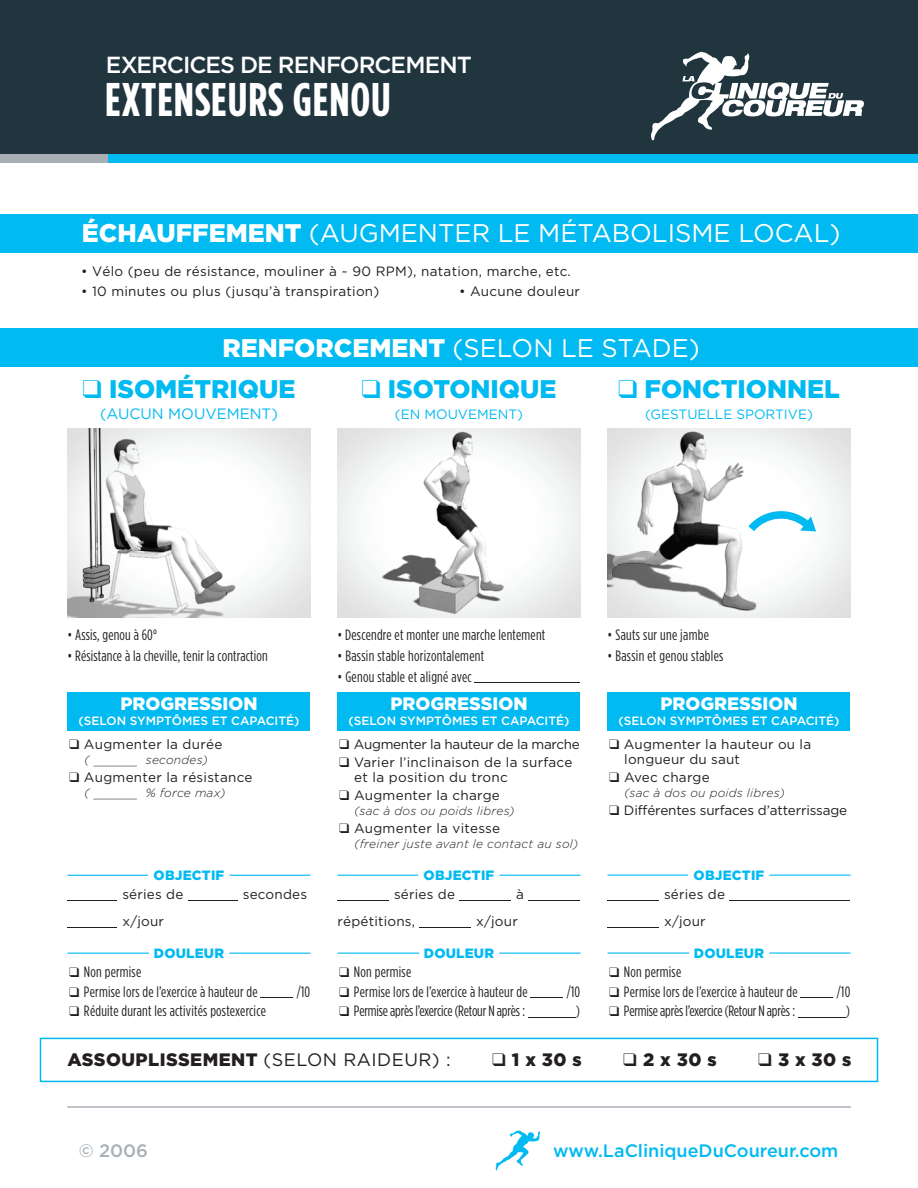
<style>
.page{position:relative;width:918px;height:1188px;background:#fff}
.page>*{position:absolute;margin:0;border:0;box-sizing:border-box;transform-origin:0 0}
.t1{font:700 47.25px "Gotham Condensed";letter-spacing:.02em;color:#fff}
.t2{font:25.5px "Gotham";color:#fff}
.t3{font:900 25.5px "Gotham";color:#00baf1}
.t4{font:500 23.25px "Gotham";letter-spacing:-.04em;color:#fff}
.t5{font:900 18px "Gotham";letter-spacing:.025em;color:#231f20}
.t6{font:900 18px "Gotham";color:#fff}
.t7{font:500 18px "Gotham";color:#00baf1}
.t8{font:500 18px "Gotham";color:#a8b0b6}
.t9{font:15px "Gotham Condensed";letter-spacing:.015em;color:#231f20}
.t10{font:15px "Gotham Condensed";letter-spacing:-.01em;color:#231f20}
.t11{font:15px "Gotham";color:#00baf1}
.t12{font:13.5px/15px "Gotham";letter-spacing:.02em;color:#231f20}
.t13{font:900 13.5px "Gotham";letter-spacing:.015em;color:#00baf1}
.t14{font:13.5px "Gotham";letter-spacing:-.01em;color:#231f20}
.t15{font:13.5px "Gotham";color:#00baf1}
.t16{font:13.5px "Gotham";letter-spacing:-.025em;color:#231f20}
.t17{font:italic 300 12px "Gotham";letter-spacing:.02em;color:#231f20}
.t18{font:500 12px "Gotham";color:#fff}
.t19{font:6px "Gotham";color:#231f20;scale:9.1 1}
.t20{font:6px "Gotham";color:#231f20;scale:12.98 1}
.t21{font:6px "Gotham Condensed";color:#231f20;scale:38.62 1}
.t22{font:5.4px "Gotham";color:#231f20;scale:15.75 1}
.t23{font:5.4px "Gotham";color:#231f20;scale:15.25 1}
.t24{font:5.4px "Gotham";color:#231f20;scale:37.08 1}
.s1{font-weight:900}
.s2{font-weight:400}
</style>
<div class="page">
<img style="left:68px;top:429px;width:242px;height:189px">
<img style="left:338px;top:429px;width:242px;height:189px">
<img style="left:608px;top:429px;width:242px;height:189px">
<div style="left:0;top:0;width:918px;height:154px;background:#21353f"></div>
<div style="left:0;top:154px;width:918px;height:10px;background:#00baf1"></div>
<div style="left:0;top:154px;width:108px;height:10px;background:#a8b0b6"></div>
<hr style="left:67px;top:1106px;width:784px;height:2px;background:#a8b0b6">
<svg style="left:651px;top:52px;width:213px;height:88px"></svg>
<svg style="left:496px;top:1130px;width:44px;height:40px"></svg>
<div style="left:0;top:214px;width:918px;height:39px;background:#00baf1"></div>
<div style="left:68px;top:692px;width:242px;height:39px;background:#00baf1"></div>
<hr style="left:68px;top:875px;width:80px;height:1px;background:#00baf1">
<hr style="left:230px;top:875px;width:80px;height:1px;background:#00baf1">
<hr style="left:68px;top:953px;width:81px;height:1px;background:#00baf1">
<hr style="left:229px;top:953px;width:81px;height:1px;background:#00baf1">
<hr style="left:338px;top:875px;width:80px;height:1px;background:#00baf1">
<hr style="left:500px;top:875px;width:80px;height:1px;background:#00baf1">
<hr style="left:338px;top:953px;width:81px;height:1px;background:#00baf1">
<hr style="left:499px;top:953px;width:81px;height:1px;background:#00baf1">
<hr style="left:608px;top:875px;width:80px;height:1px;background:#00baf1">
<hr style="left:770px;top:875px;width:80px;height:1px;background:#00baf1">
<hr style="left:608px;top:952px;width:81px;height:2px;background:#00baf1">
<hr style="left:769px;top:952px;width:81px;height:2px;background:#00baf1">
<div style="left:608px;top:692px;width:242px;height:39px;background:#00baf1"></div>
<div style="left:338px;top:692px;width:242px;height:39px;background:#00baf1"></div>
<div style="left:0;top:328px;width:918px;height:39px;background:#00baf1"></div>
<svg style="left:744px;top:506px;width:76px;height:29px"></svg>
<div style="left:40px;top:1038px;width:838px;height:44px;border:2px solid #00baf1"></div>
<h3 class="t4" style="left:106px;top:57px;width:367px">EXERCICES DE RENFORCEMENT</h3>
<h1 class="t1" style="left:105px;top:73px;width:287px">EXTENSEURS GENOU</h1>
<h2 class="t2" style="left:82px;top:224px;width:760px"><span class="s1">ÉCHAUFFEMENT</span> (AUGMENTER LE MÉTABOLISME LOCAL)</h2>
<p class="t12" style="left:81px;top:265px;width:491px">• Vélo (peu de résistance, mouliner à ~ 90 RPM), natation, marche, etc.</p>
<p class="t12" style="left:81px;top:285px;width:300px">• 10 minutes ou plus (jusqu’à transpiration)</p>
<p class="t12" style="left:459px;top:285px;width:123px">• Aucune douleur</p>
<h2 class="t2" style="left:222px;top:338px;width:479px"><span class="s1">RENFORCEMENT</span> (SELON LE STADE)</h2>
<h2 class="t3" style="left:83px;top:380px;width:214px">❑ ISOMÉTRIQUE</h2>
<p class="t11" style="left:100px;top:408px;width:179px">(AUCUN MOUVEMENT)</p>
<h2 class="t3" style="left:362px;top:380px;width:196px">❑ ISOTONIQUE</h2>
<p class="t15" style="left:395px;top:410px;width:130px">(EN MOUVEMENT)</p>
<h2 class="t3" style="left:618px;top:380px;width:223px">❑ FONCTIONNEL</h2>
<p class="t15" style="left:645px;top:410px;width:169px">(GESTUELLE SPORTIVE)</p>
<p class="t9" style="left:68px;top:629px;width:91px">• Assis, genou à 60°</p>
<p class="t9" style="left:68px;top:650px;width:202px">• Résistance à la cheville, tenir la contraction</p>
<p class="t6" style="left:120px;top:698px;width:139px">PROGRESSION</p>
<p class="t18" style="left:79px;top:717px;width:222px">(SELON SYMPTÔMES ET CAPACITÉ)</p>
<p class="t12" style="left:69px;top:738px;width:155px">❑ Augmenter la durée</p>
<p class="t17" style="left:84px;top:753px;width:125px">( _secondes)</p>
<p class="t12" style="left:69px;top:771px;width:185px">❑ Augmenter la résistance</p>
<p class="t17" style="left:84px;top:786px;width:143px">( _% force max)</p>
<p class="t13" style="left:154px;top:870px;width:72px">OBJECTIF</p>
<p class="t12" style="left:122px;top:888px;width:63px">séries de</p>
<p class="t12" style="left:243px;top:888px;width:66px">secondes</p>
<p class="t23" style="left:68px;top:895px;width:5px">_</p>
<p class="t23" style="left:188px;top:895px;width:5px">_</p>
<p class="t23" style="left:68px;top:922px;width:5px">_</p>
<p class="t12" style="left:122px;top:915px;width:43px">x/jour</p>
<p class="t13" style="left:154px;top:948px;width:72px">DOULEUR</p>
<p class="t9" style="left:69px;top:967px;width:74px">❑ Non permise</p>
<p class="t9" style="left:69px;top:986px;width:190px">❑ Permise lors de l’exercice à hauteur de</p>
<p class="t9" style="left:297px;top:986px;width:15px">/10</p>
<p class="t19" style="left:261px;top:993px;width:5px">_</p>
<p class="t9" style="left:338px;top:629px;width:209px">• Descendre et monter une marche lentement</p>
<p class="t9" style="left:338px;top:650px;width:148px">• Bassin stable horizontalement</p>
<p class="t9" style="left:338px;top:671px;width:136px">• Genou stable et aligné avec</p>
<p class="t21" style="left:475px;top:678px;width:4px">_</p>
<p class="t6" style="left:390px;top:698px;width:139px">PROGRESSION</p>
<p class="t18" style="left:349px;top:717px;width:222px">(SELON SYMPTÔMES ET CAPACITÉ)</p>
<p class="t16" style="left:339px;top:740px;width:242px">❑ Augmenter la hauteur de la marche</p>
<p class="t12" style="left:354px;top:756px;width:220px;text-indent:-15px">❑ Varier l’inclinaison de la surface et la position du tronc</p>
<p class="t12" style="left:339px;top:789px;width:162px">❑ Augmenter la charge</p>
<p class="t17" style="left:354px;top:804px;width:162px">(sac à dos ou poids libres)</p>
<p class="t12" style="left:339px;top:822px;width:162px">❑ Augmenter la vitesse</p>
<p class="t17" style="left:354px;top:837px;width:226px">(freiner juste avant le contact au sol)</p>
<p class="t13" style="left:424px;top:870px;width:72px">OBJECTIF</p>
<p class="t22" style="left:338px;top:895px;width:5px">_</p>
<p class="t12" style="left:394px;top:888px;width:63px">séries de</p>
<p class="t12" style="left:516px;top:888px;width:9px">à</p>
<p class="t22" style="left:460px;top:895px;width:5px">_</p>
<p class="t22" style="left:528px;top:895px;width:5px">_</p>
<p class="t12" style="left:338px;top:915px;width:79px">répétitions,</p>
<p class="t22" style="left:420px;top:922px;width:5px">_</p>
<p class="t12" style="left:476px;top:915px;width:43px">x/jour</p>
<p class="t13" style="left:424px;top:948px;width:72px">DOULEUR</p>
<p class="t9" style="left:339px;top:967px;width:74px">❑ Non permise</p>
<p class="t9" style="left:339px;top:986px;width:190px">❑ Permise lors de l’exercice à hauteur de</p>
<p class="t9" style="left:567px;top:986px;width:15px">/10</p>
<p class="t19" style="left:531px;top:993px;width:5px">_</p>
<p class="t9" style="left:608px;top:629px;width:103px">• Sauts sur une jambe</p>
<p class="t9" style="left:608px;top:650px;width:117px">• Bassin et genou stables</p>
<p class="t6" style="left:660px;top:698px;width:139px">PROGRESSION</p>
<p class="t18" style="left:619px;top:717px;width:222px">(SELON SYMPTÔMES ET CAPACITÉ)</p>
<p class="t12" style="left:624px;top:738px;width:188px;text-indent:-15px">❑ Augmenter la hauteur ou la longueur du saut</p>
<p class="t12" style="left:609px;top:771px;width:102px">❑ Avec charge</p>
<p class="t17" style="left:624px;top:786px;width:162px">(sac à dos ou poids libres)</p>
<p class="t14" style="left:609px;top:806px;width:239px">❑ Différentes surfaces d’atterrissage</p>
<p class="t13" style="left:694px;top:870px;width:72px">OBJECTIF</p>
<p class="t12" style="left:664px;top:882px;width:63px;line-height:27px">séries de x/jour</p>
<p class="t24" style="left:730px;top:895px;width:5px">_</p>
<p class="t13" style="left:694px;top:948px;width:72px">DOULEUR</p>
<p class="t9" style="left:609px;top:967px;width:74px">❑ Non permise</p>
<p class="t9" style="left:609px;top:986px;width:190px">❑ Permise lors de l’exercice à hauteur de</p>
<p class="t19" style="left:801px;top:993px;width:5px">_</p>
<p class="t22" style="left:608px;top:895px;width:5px">_</p>
<p class="t22" style="left:608px;top:922px;width:5px">_</p>
<p class="t9" style="left:837px;top:986px;width:15px">/10</p>
<p class="t9" style="left:69px;top:1006px;width:198px">❑ Réduite durant les activités postexercice</p>
<p class="t10" style="left:339px;top:1006px;width:187px">❑ Permise après l’exercice (Retour N après :</p>
<p class="t20" style="left:528px;top:1012px;width:5px">_</p>
<p class="t9" style="left:576px;top:1006px;width:5px">)</p>
<p class="t10" style="left:609px;top:1006px;width:187px">❑ Permise après l’exercice (Retour N après :</p>
<p class="t20" style="left:798px;top:1012px;width:5px">_</p>
<p class="t9" style="left:846px;top:1006px;width:5px">)</p>
<p class="t5" style="left:67px;top:1053px;width:385px">ASSOUPLISSEMENT <span class="s2">(SELON RAIDEUR) :</span></p>
<p class="t5" style="left:492px;top:1053px;width:91px">❑ 1 x 30 s</p>
<p class="t5" style="left:623px;top:1053px;width:95px">❑ 2 x 30 s</p>
<p class="t5" style="left:758px;top:1053px;width:95px">❑ 3 x 30 s</p>
<p class="t8" style="left:79px;top:1144px;width:71px">© 2006</p>
<p class="t7" style="left:553px;top:1144px;width:287px">www.LaCliniqueDuCoureur.com</p>
</div>
